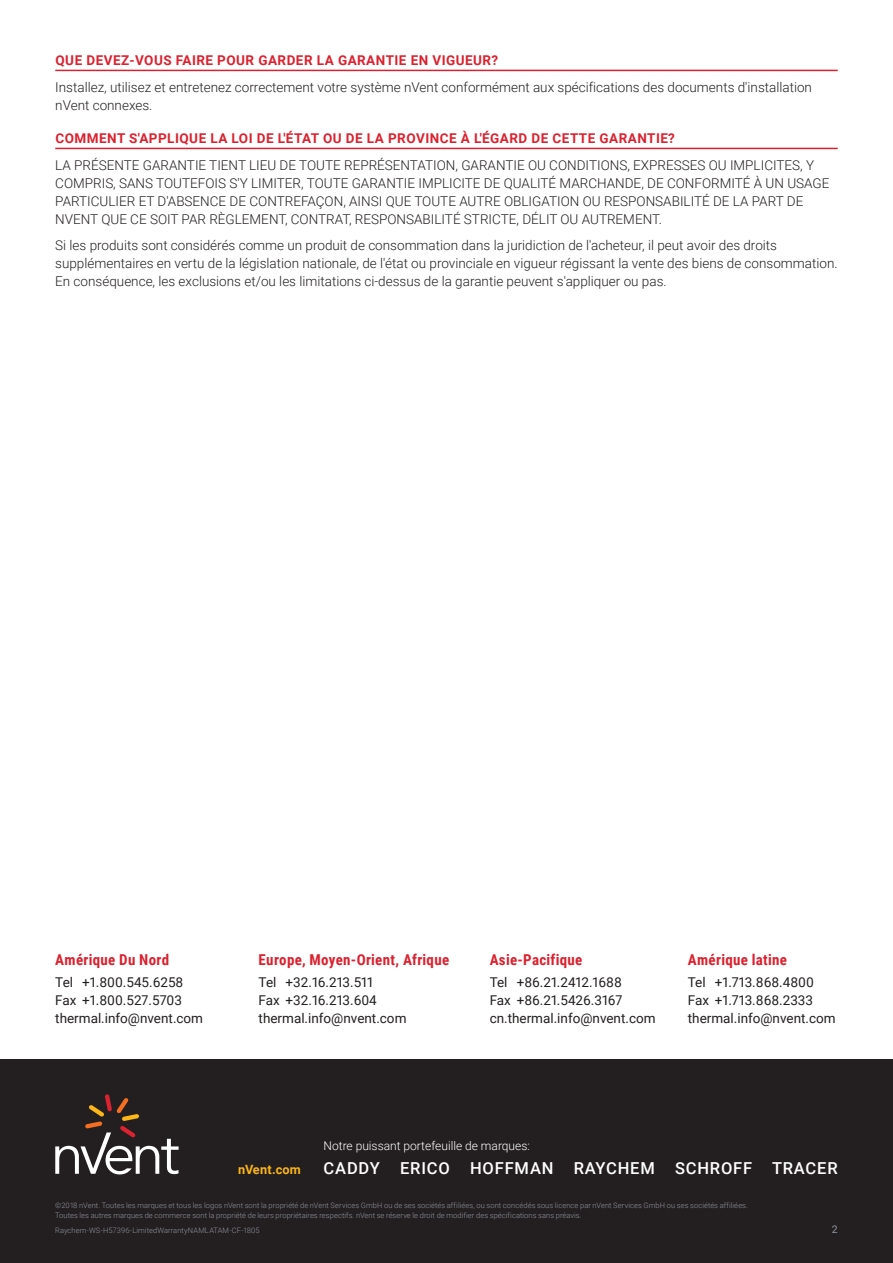
<style>
.page{position:relative;width:893px;height:1263px;background:#fff}
.page>*{position:absolute;margin:0;border:0;box-sizing:border-box;transform-origin:0 0}
.t1{font:500 16.5px "Roboto";letter-spacing:.05em;color:#fff}
.t2{font:700 15px "Roboto Condensed";letter-spacing:.02em;color:#db2230}
.t3{font:300 13.5px/18px "Roboto";color:#231f20}
.t4{font:13.5px/18px "Roboto";color:#231f20}
.t5{font:700 13.5px "Roboto";letter-spacing:.035em;color:#db2230}
.t6{font:700 12.75px "Roboto";letter-spacing:.015em;color:#fcb615}
.t7{font:300 12px "Roboto";color:#fff}
.t8{font:10.5px "Roboto";color:#8f959e}
.t9{font:300 7.5px/10.5px "Roboto";letter-spacing:.01em;color:#8f959e}
</style>
<div class="page">
<div style="left:0;top:1059px;width:893px;height:204px;background:#231f20"></div>
<svg style="left:55px;top:1094px;width:124px;height:80px"></svg>
<hr style="left:55px;top:70px;width:783px;height:1px;background:#db2230">
<hr style="left:55px;top:148px;width:783px;height:1px;background:#db2230">
<p class="t5" style="left:56px;top:51px;width:444px">QUE DEVEZ-VOUS FAIRE POUR GARDER LA GARANTIE EN VIGUEUR?</p>
<p class="t3" style="left:55px;top:78px;width:758px">Installez, utilisez et entretenez correctement votre système nVent conformément aux spécifications des documents d'installation nVent connexes.</p>
<p class="t5" style="left:56px;top:129px;width:621px">COMMENT S'APPLIQUE LA LOI DE L'ÉTAT OU DE LA PROVINCE À L'ÉGARD DE CETTE GARANTIE?</p>
<p class="t3" style="left:55px;top:156px;width:776px">LA PRÉSENTE GARANTIE TIENT LIEU DE TOUTE REPRÉSENTATION, GARANTIE OU CONDITIONS, EXPRESSES OU IMPLICITES, Y COMPRIS, SANS TOUTEFOIS S'Y LIMITER, TOUTE GARANTIE IMPLICITE DE QUALITÉ MARCHANDE, DE CONFORMITÉ À UN USAGE PARTICULIER ET D'ABSENCE DE CONTREFAÇON, AINSI QUE TOUTE AUTRE OBLIGATION OU RESPONSABILITÉ DE LA PART DE NVENT QUE CE SOIT PAR RÈGLEMENT, CONTRAT, RESPONSABILITÉ STRICTE, DÉLIT OU AUTREMENT.</p>
<p class="t3" style="left:55px;top:236px;width:784px">Si les produits sont considérés comme un produit de consommation dans la juridiction de l'acheteur, il peut avoir des droits supplémentaires en vertu de la législation nationale, de l'état ou provinciale en vigueur régissant la vente des biens de consommation.<br>En conséquence, les exclusions et/ou les limitations ci-dessus de la garantie peuvent s'appliquer ou pas.</p>
<p class="t2" style="left:55px;top:949px;width:115px">Amérique Du Nord</p>
<p class="t4" style="left:55px;top:973px;width:149px">Tel +1.800.545.6258<br>Fax +1.800.527.5703 thermal.info@nvent.com</p>
<p class="t2" style="left:259px;top:949px;width:192px">Europe, Moyen-Orient, Afrique</p>
<p class="t4" style="left:259px;top:973px;width:149px">Tel +32.16.213.511<br>Fax +32.16.213.604 thermal.info@nvent.com</p>
<p class="t2" style="left:490px;top:949px;width:94px">Asie-Pacifique</p>
<p class="t4" style="left:490px;top:973px;width:167px">Tel +86.21.2412.1688<br>Fax +86.21.5426.3167 cn.thermal.info@nvent.com</p>
<p class="t2" style="left:688px;top:949px;width:101px">Amérique latine</p>
<p class="t4" style="left:688px;top:973px;width:149px">Tel +1.713.868.4800<br>Fax +1.713.868.2333 thermal.info@nvent.com</p>
<p class="t7" style="left:324px;top:1137px;width:208px">Notre puissant portefeuille de marques:</p>
<p class="t1" style="left:324px;top:1156px;width:516px">CADDY ERICO HOFFMAN RAYCHEM SCHROFF TRACER</p>
<p class="t6" style="left:238px;top:1160px;width:64px">nVent.com</p>
<p class="t9" style="left:55px;top:1200px;width:694px">©2018 nVent. Toutes les marques et tous les logos nVent sont la propriété de nVent Services GmbH ou de ses sociétés affiliées, ou sont concédés sous licence par nVent Services GmbH ou ses sociétés affiliées.<br>Toutes les autres marques de commerce sont la propriété de leurs propriétaires respectifs. nVent se réserve le droit de modifier des spécifications sans préavis.</p>
<p class="t9" style="left:55px;top:1225px;width:206px">Raychem-WS-H57396-LimitedWarrantyNAMLATAM-CF-1805</p>
<p class="t8" style="left:832px;top:1222px;width:7px">2</p>
</div>
